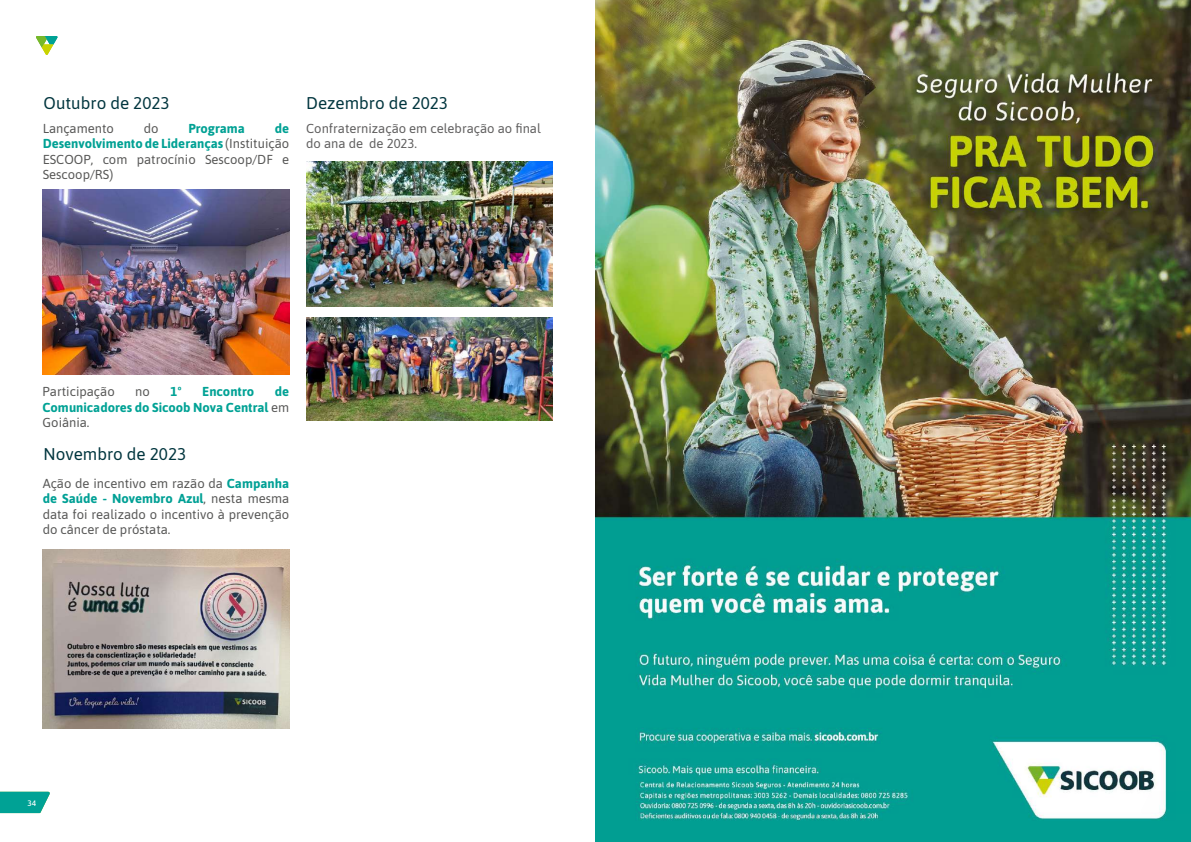
<style>
.page{position:relative;width:1191px;height:842px;background:#fff}
.page>*{position:absolute;margin:0;border:0;box-sizing:border-box;transform-origin:0 0}
.t1{font:17px "Asap";color:#00353e}
.t2{font:13px/15.6px "Asap";color:#575756;text-align:justify}
.t3{font:700 13px/15.6px "Asap";color:#00a295;text-align:justify}
.t4{font:13px/15.6px "Asap";color:#5f5e5e}
.t5{font:700 13px "Asap";color:#00a194}
.t6{font:500 8px "Asap";color:#fff}
.s1{font-weight:700;color:#00a194}
.s2{font-weight:400;color:#575756}
.s3{font-weight:700;color:#00a095}
</style>
<div class="page">
<svg style="left:0;top:792px;width:50px;height:21px"></svg>
<svg style="left:36px;top:36px;width:21px;height:19px"></svg>
<img style="left:43px;top:550px;width:246px;height:179px">
<img style="left:43px;top:190px;width:246px;height:184px">
<img style="left:306px;top:162px;width:246px;height:144px">
<img style="left:306px;top:318px;width:246px;height:103px">
<img style="left:595px;top:0;width:596px;height:842px">
<svg style="left:1186px;top:0;width:5px;height:5px"></svg>
<svg style="left:1186px;top:838px;width:5px;height:4px"></svg>
<h1 class="t1" style="left:44px;top:92px;width:128px">Outubro de 2023</h1>
<h1 class="t1" style="left:306px;top:92px;width:143px">Dezembro de 2023</h1>
<p class="t2" style="left:43px;top:120px;width:248px;text-indent:232px"><span class="s1">de Desenvolvimento de Lideranças</span> (Instituição ESCOOP, com patrocínio Sescoop/DF e Sescoop/RS)</p>
<p class="t2" style="left:43px;top:120px;width:73px">Lançamento</p>
<p class="t2" style="left:144px;top:120px;width:16px">do</p>
<p class="t5" style="left:188px;top:119px;width:58px">Programa</p>
<p class="t4" style="left:306px;top:120px;width:236px">Confraternização em celebração ao final do ana de de 2023.</p>
<p class="t3" style="left:43px;top:383px;width:248px;text-indent:232px">de Comunicadores do Sicoob Nova Central <span class="s2">em Goiânia.</span></p>
<p class="t2" style="left:43px;top:383px;width:74px">Participação</p>
<p class="t2" style="left:135px;top:383px;width:16px">no</p>
<p class="t3" style="left:170px;top:383px;width:13px">1º</p>
<p class="t3" style="left:202px;top:383px;width:53px">Encontro</p>
<h1 class="t1" style="left:44px;top:442px;width:144px">Novembro de 2023</h1>
<p class="t2" style="left:43px;top:475px;width:248px">Ação de incentivo em razão da <span class="s3">Campanha de Saúde - Novembro Azul</span>, nesta mesma data foi realizado o incentivo à prevenção do câncer de próstata.</p>
<p class="t6" style="left:26px;top:798px;width:12px">3434</p>
</div>
